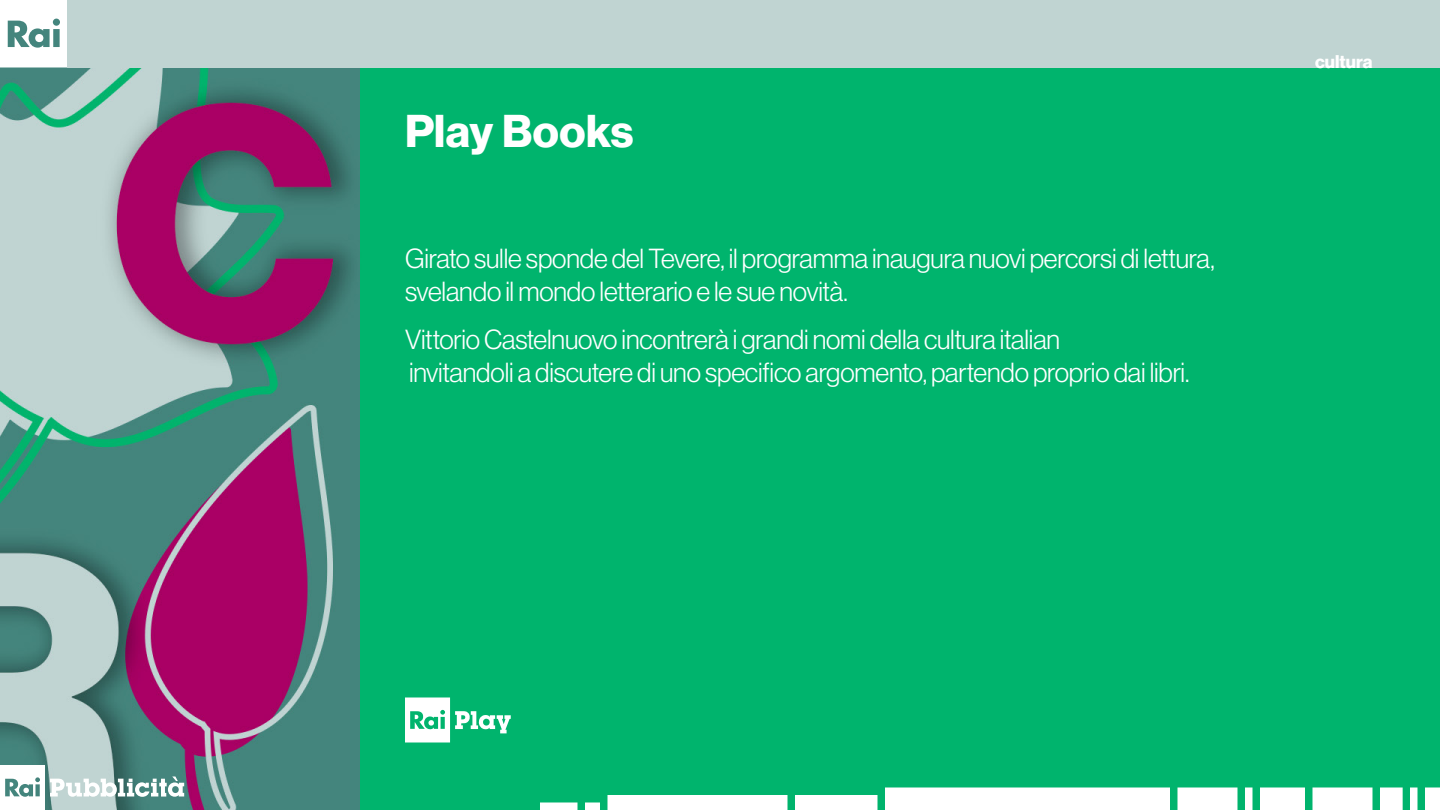
<style>
.page{position:relative;width:1440px;height:810px;background:#fff}
.page>*{position:absolute;margin:0;border:0;box-sizing:border-box;transform-origin:0 0}
.Titolo_slide_-_Neue{font:45px "N Haas Grotesk DS Pro 75 Bd";letter-spacing:.01em;color:#fff}
._36_light_sx_spazios{font:27px/32.4px "N Haas Grotesk DS Pro 45 Lt";letter-spacing:-.005em;color:#fff}
.t1{font:18px "N Haas Grotesk DS Pro 75 Bd";color:#fff}
</style>
<div class="page">
<img style="left:0;top:68px;width:1440px;height:742px">
<svg style="left:0;top:765px;width:184px;height:45px"></svg>
<svg style="left:0;top:0;width:68px;height:68px"></svg>
<div style="left:68px;top:0;width:1372px;height:68px;background:#c0d4d2"></div>
<svg style="left:1425px;top:788px;width:15px;height:22px"></svg>
<svg style="left:1410px;top:788px;width:8px;height:22px"></svg>
<svg style="left:1380px;top:788px;width:23px;height:22px"></svg>
<svg style="left:1312px;top:788px;width:60px;height:22px"></svg>
<svg style="left:1260px;top:788px;width:45px;height:22px"></svg>
<svg style="left:1245px;top:788px;width:8px;height:22px"></svg>
<svg style="left:795px;top:795px;width:83px;height:15px"></svg>
<svg style="left:1177px;top:788px;width:60px;height:22px"></svg>
<svg style="left:885px;top:788px;width:285px;height:22px"></svg>
<svg style="left:585px;top:802px;width:15px;height:8px"></svg>
<svg style="left:540px;top:802px;width:38px;height:8px"></svg>
<svg style="left:608px;top:795px;width:180px;height:15px"></svg>
<svg style="left:405px;top:698px;width:106px;height:44px"></svg>
<p class="Titolo_slide_-_Neue" style="left:405px;top:105px;width:230px">Play Books</p>
<p class="_36_light_sx_spazios" style="left:405px;top:243px;width:811px">Girato sulle sponde del Tevere, il programma inaugura nuovi percorsi di lettura, svelando il mondo letterario e le sue novità.</p>
<p class="_36_light_sx_spazios" style="left:405px;top:324px;width:786px">Vittorio Castelnuovo incontrerà i grandi nomi della cultura italian<br>invitandoli a discutere di uno specifico argomento, partendo proprio dai libri.</p>
<p class="t1" style="left:1315px;top:51px;width:59px">cultura</p>
</div>
